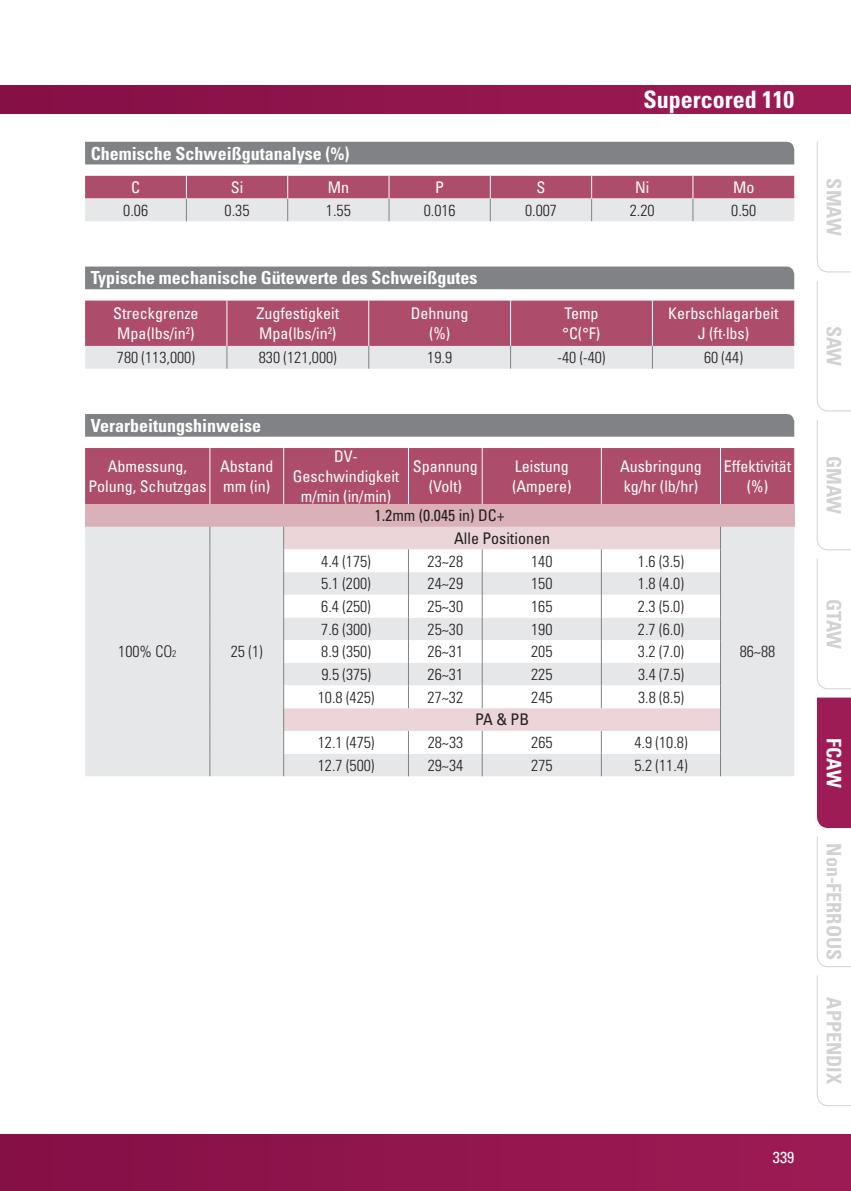
<style>
.page{position:relative;width:851px;height:1191px;background:#fff}
.page>*{position:absolute;margin:0;border:0;box-sizing:border-box;transform-origin:0 0}
.t1{font:700 condensed 24px "Univers";color:#fff}
.t2{font:700 condensed 20px "Univers";color:#d1d2d4}
.t3{font:700 condensed 20px "Univers";color:#fff}
.t4{font:700 condensed 18px "Univers";color:#fff}
.t5{font:300 condensed 16px "Univers";color:#231f20}
.t6{font:condensed 16px/20px "Univers";color:#fff}
.t7{font:condensed 16px "Univers";color:#231f20}
.s1{font-size:9.6px}
</style>
<div class="page">
<div style="left:0;top:1134px;width:850px;height:57px;background:#91164d"></div>
<div style="left:0;top:85px;width:850px;height:28px;background:#91164d"></div>
<div style="left:817px;top:697px;width:33px;height:131px;background:#9e1c55"></div>
<svg style="left:816px;top:142px;width:34px;height:130px"></svg>
<svg style="left:816px;top:419px;width:34px;height:131px"></svg>
<svg style="left:816px;top:558px;width:34px;height:131px"></svg>
<svg style="left:816px;top:281px;width:34px;height:130px"></svg>
<svg style="left:816px;top:836px;width:34px;height:131px"></svg>
<svg style="left:816px;top:975px;width:34px;height:131px"></svg>
<div style="left:85px;top:142px;width:709px;height:22px;background:#808285"></div>
<svg style="left:85px;top:176px;width:709px;height:45px;background:#c99aaa"></svg>
<div style="left:85px;top:266px;width:709px;height:23px;background:#808285"></div>
<svg style="left:85px;top:300px;width:709px;height:69px;background:#c18296"></svg>
<div style="left:85px;top:414px;width:709px;height:23px;background:#808285"></div>
<div style="left:85px;top:448px;width:709px;height:56px;background:#ad4c6b"></div>
<div style="left:85px;top:504px;width:709px;height:23px;background:#dab1b9"></div>
<div style="left:85px;top:527px;width:124px;height:249px;background:#e6e7e9"></div>
<div style="left:210px;top:527px;width:584px;height:249px;background:#e6e7e9"></div>
<div style="left:284px;top:527px;width:436px;height:22px;background:#ebd5d9"></div>
<svg style="left:284px;top:549px;width:436px;height:204px"></svg>
<hr style="left:209px;top:448px;width:1px;height:56px;background:#fff">
<hr style="left:283px;top:448px;width:1px;height:56px;background:#fff">
<hr style="left:408px;top:448px;width:1px;height:56px;background:#fff">
<hr style="left:482px;top:448px;width:1px;height:56px;background:#fff">
<hr style="left:601px;top:448px;width:1px;height:56px;background:#fff">
<hr style="left:720px;top:448px;width:1px;height:56px;background:#fff">
<svg style="left:408px;top:549px;width:1px;height:159px"></svg>
<svg style="left:482px;top:549px;width:1px;height:159px"></svg>
<svg style="left:601px;top:549px;width:1px;height:159px"></svg>
<svg style="left:209px;top:527px;width:1px;height:249px"></svg>
<svg style="left:283px;top:527px;width:1px;height:249px"></svg>
<svg style="left:408px;top:731px;width:1px;height:45px"></svg>
<svg style="left:482px;top:731px;width:1px;height:45px"></svg>
<svg style="left:601px;top:731px;width:1px;height:45px"></svg>
<svg style="left:720px;top:527px;width:1px;height:249px"></svg>
<h1 class="t1" style="left:643px;top:85px;width:152px">Supercored 110</h1>
<p class="t4" style="left:91px;top:142px;width:260px">Chemische Schweißgutanalyse (%)</p>
<p class="t6" style="left:131px;top:177px;width:10px">C</p>
<p class="t6" style="left:231px;top:177px;width:14px">Si</p>
<p class="t6" style="left:327px;top:177px;width:23px">Mn</p>
<p class="t6" style="left:435px;top:177px;width:10px">P</p>
<p class="t6" style="left:536px;top:177px;width:10px">S</p>
<p class="t6" style="left:635px;top:177px;width:16px">Ni</p>
<p class="t6" style="left:733px;top:177px;width:23px">Mo</p>
<p class="t5" style="left:123px;top:200px;width:26px">0.06</p>
<p class="t5" style="left:224px;top:200px;width:26px">0.35</p>
<p class="t5" style="left:326px;top:200px;width:26px">1.55</p>
<p class="t5" style="left:423px;top:200px;width:33px">0.016</p>
<p class="t5" style="left:525px;top:200px;width:33px">0.007</p>
<p class="t5" style="left:629px;top:200px;width:26px">2.20</p>
<p class="t5" style="left:731px;top:200px;width:26px">0.50</p>
<p class="t4" style="left:91px;top:267px;width:388px">Typische mechanische Gütewerte des Schweißgutes</p>
<p class="t6" style="left:113px;top:303px;width:87px">Streckgrenze<br>Mpa(lbs/in<sup>2</sup>)</p>
<p class="t6" style="left:256px;top:303px;width:84px">Zugfestigkeit<br>Mpa(lbs/in<sup>2</sup>)</p>
<p class="t6" style="left:410px;top:303px;width:59px;text-align:center">Dehnung (%)</p>
<p class="t6" style="left:562px;top:303px;width:39px">Temp °C(°F)</p>
<p class="t6" style="left:668px;top:303px;width:112px;text-align:center">Kerbschlagarbeit<br>J (ft·lbs)</p>
<p class="t5" style="left:117px;top:348px;width:79px">780 (113,000)</p>
<p class="t5" style="left:259px;top:348px;width:79px">830 (121,000)</p>
<p class="t5" style="left:427px;top:348px;width:26px">19.9</p>
<p class="t5" style="left:557px;top:348px;width:49px">-40 (-40)</p>
<p class="t5" style="left:704px;top:348px;width:40px">60 (44)</p>
<p class="t4" style="left:91px;top:414px;width:172px">Verarbeitungshinweise</p>
<p class="t6" style="left:88px;top:456px;width:120px;text-align:center">Abmessung,<br>Polung, Schutzgas</p>
<p class="t6" style="left:220px;top:456px;width:55px">Abstand mm (in)</p>
<p class="t6" style="left:293px;top:446px;width:108px;text-align:center">DV-<br>Geschwindigkeit m/min (in/min)</p>
<p class="t6" style="left:413px;top:456px;width:66px;text-align:center">Spannung (Volt)</p>
<p class="t6" style="left:512px;top:456px;width:61px">Leistung (Ampere)</p>
<p class="t6" style="left:620px;top:456px;width:83px">Ausbringung kg/hr (lb/hr)</p>
<p class="t6" style="left:723px;top:456px;width:69px;text-align:center">Effektivität (%)</p>
<p class="t7" style="left:374px;top:505px;width:132px">1.2mm (0.045 in) DC+</p>
<p class="t5" style="left:118px;top:642px;width:60px">100% CO<span class="s1">2</span></p>
<p class="t5" style="left:231px;top:642px;width:33px">25 (1)</p>
<p class="t7" style="left:454px;top:528px;width:97px">Alle Positionen</p>
<p class="t5" style="left:321px;top:551px;width:51px">4.4 (175)</p>
<p class="t5" style="left:427px;top:551px;width:37px">23~28</p>
<p class="t5" style="left:531px;top:551px;width:23px">140</p>
<p class="t5" style="left:637px;top:551px;width:47px">1.6 (3.5)</p>
<p class="t5" style="left:321px;top:574px;width:51px">5.1 (200)</p>
<p class="t5" style="left:427px;top:574px;width:37px">24~29</p>
<p class="t5" style="left:531px;top:574px;width:23px">150</p>
<p class="t5" style="left:637px;top:574px;width:47px">1.8 (4.0)</p>
<p class="t5" style="left:321px;top:596px;width:51px">6.4 (250)</p>
<p class="t5" style="left:427px;top:596px;width:37px">25~30</p>
<p class="t5" style="left:531px;top:596px;width:23px">165</p>
<p class="t5" style="left:638px;top:596px;width:47px">2.3 (5.0)</p>
<p class="t5" style="left:321px;top:619px;width:51px">7.6 (300)</p>
<p class="t5" style="left:427px;top:619px;width:37px">25~30</p>
<p class="t5" style="left:531px;top:619px;width:23px">190</p>
<p class="t5" style="left:638px;top:619px;width:47px">2.7 (6.0)</p>
<p class="t5" style="left:321px;top:642px;width:51px">8.9 (350)</p>
<p class="t5" style="left:427px;top:642px;width:37px">26~31</p>
<p class="t5" style="left:531px;top:642px;width:23px">205</p>
<p class="t5" style="left:638px;top:642px;width:47px">3.2 (7.0)</p>
<p class="t5" style="left:321px;top:664px;width:51px">9.5 (375)</p>
<p class="t5" style="left:427px;top:664px;width:37px">26~31</p>
<p class="t5" style="left:531px;top:664px;width:23px">225</p>
<p class="t5" style="left:638px;top:664px;width:47px">3.4 (7.5)</p>
<p class="t5" style="left:318px;top:687px;width:58px">10.8 (425)</p>
<p class="t5" style="left:427px;top:687px;width:37px">27~32</p>
<p class="t5" style="left:531px;top:687px;width:23px">245</p>
<p class="t5" style="left:638px;top:687px;width:47px">3.8 (8.5)</p>
<p class="t7" style="left:475px;top:709px;width:55px">PA &amp; PB</p>
<p class="t5" style="left:318px;top:732px;width:58px">12.1 (475)</p>
<p class="t5" style="left:427px;top:732px;width:37px">28~33</p>
<p class="t5" style="left:531px;top:732px;width:23px">265</p>
<p class="t5" style="left:634px;top:732px;width:55px">4.9 (10.8)</p>
<p class="t5" style="left:318px;top:755px;width:58px">12.7 (500)</p>
<p class="t5" style="left:427px;top:755px;width:37px">29~34</p>
<p class="t5" style="left:531px;top:755px;width:23px">275</p>
<p class="t5" style="left:634px;top:755px;width:55px">5.2 (11.4)</p>
<p class="t5" style="left:739px;top:642px;width:37px">86~88</p>
<p class="t6" style="left:772px;top:1147px;width:23px">339</p>
<p class="t2" style="left:846px;top:178px;width:59px;rotate:90deg">SMAW</p>
<p class="t2" style="left:846px;top:326px;width:42px;rotate:90deg">SAW</p>
<p class="t2" style="left:846px;top:456px;width:60px;rotate:90deg">GMAW</p>
<p class="t2" style="left:846px;top:598px;width:52px;rotate:90deg">GTAW</p>
<p class="t3" style="left:846px;top:738px;width:51px;rotate:90deg">FCAW</p>
<p class="t2" style="left:846px;top:843px;width:118px;rotate:90deg">Non-FERROUS</p>
<p class="t2" style="left:846px;top:997px;width:88px;rotate:90deg">APPENDIX</p>
</div>
